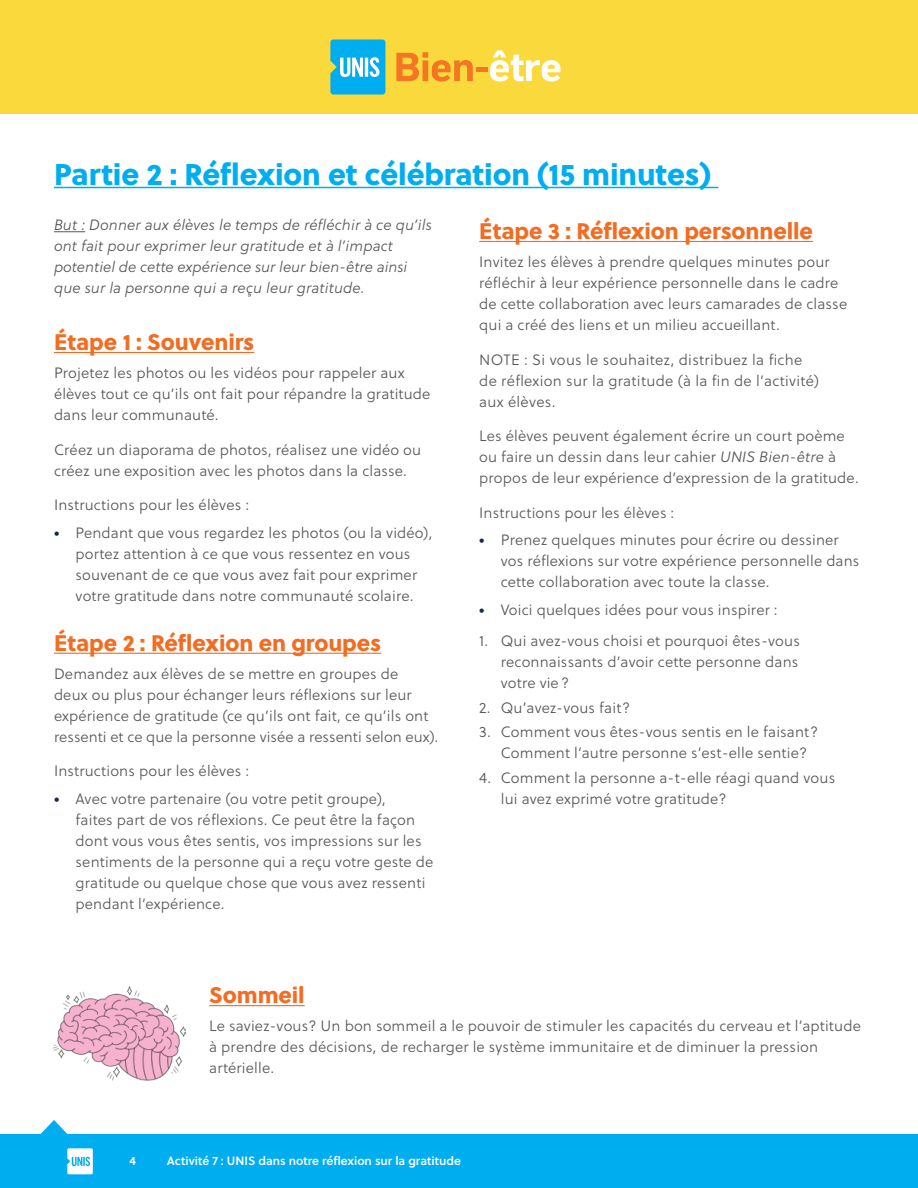
<style>
.page{position:relative;width:918px;height:1188px;background:#fff}
.page>*{position:absolute;margin:0;border:0;box-sizing:border-box;transform-origin:0 0}
.t1{font:30px "Soleil Xb";letter-spacing:-.005em;color:#00aeef}
.t2{font:22.5px "Soleil Xb";letter-spacing:-.005em;color:#f36c21}
.t3{font:15px/21px "Soleil Lt";letter-spacing:.01em;color:#58595b}
.t4{font:italic 15px/21px "Soleil Lt";letter-spacing:.01em;color:#58595b}
.t5{font:12px "Soleil Sb";color:#fff}
.s1{font-family:"Soleil";font-weight:700;color:#17294f}
.s2{font-style:italic}
</style>
<div class="page">
<div style="left:0;top:1134px;width:918px;height:54px;background:#00aeef"></div>
<div style="left:0;top:0;width:918px;height:114px;background:#fad93d"></div>
<svg style="left:40px;top:1120px;width:28px;height:14px"></svg>
<svg style="left:67px;top:1148px;width:26px;height:26px"></svg>
<svg style="left:330px;top:39px;width:55px;height:56px"></svg>
<svg style="left:396px;top:52px;width:77px;height:30px"></svg>
<div style="left:476px;top:67px;width:12px;height:5px;background:#f47523"></div>
<svg style="left:490px;top:50px;width:70px;height:32px"></svg>
<hr style="left:54px;top:187px;width:664px;height:1px;background:#00aeef">
<hr style="left:54px;top:231px;width:31px;height:1px;background:#58595b">
<hr style="left:54px;top:352px;width:200px;height:1px;background:#f36c21">
<hr style="left:54px;top:653px;width:327px;height:1px;background:#f36c21">
<hr style="left:479px;top:241px;width:334px;height:1px;background:#f36c21">
<img style="left:54px;top:987px;width:131px;height:94px">
<hr style="left:209px;top:1005px;width:96px;height:1px;background:#f36c21">
<h1 class="t1" style="left:54px;top:150px;width:659px">Partie 2 : Réflexion et célébration (15 minutes)</h1>
<p class="t4" style="left:54px;top:214px;width:379px">But : Donner aux élèves le temps de réfléchir à ce qu’ils ont fait pour exprimer leur gratitude et à l’impact potentiel de cette expérience sur leur bien-être ainsi que sur la personne qui a reçu leur gratitude.</p>
<h2 class="t2" style="left:54px;top:324px;width:202px">Étape 1 : Souvenirs</h2>
<p class="t3" style="left:54px;top:362px;width:378px">Projetez les photos ou les vidéos pour rappeler aux élèves tout ce qu’ils ont fait pour répandre la gratitude dans leur communauté.</p>
<p class="t3" style="left:54px;top:439px;width:369px">Créez un diaporama de photos, réalisez une vidéo ou créez une exposition avec les photos dans la classe.</p>
<p class="t3" style="left:54px;top:494px;width:197px">Instructions pour les élèves :</p>
<p class="t3" style="left:54px;top:522px;width:380px;text-align:center"><span class="s1">•</span> Pendant que vous regardez les photos (ou la vidéo), portez attention à ce que vous ressentez en vous souvenant de ce que vous avez fait pour exprimer votre gratitude dans notre communauté scolaire.</p>
<h2 class="t2" style="left:54px;top:625px;width:329px">Étape 2 : Réflexion en groupes</h2>
<p class="t3" style="left:54px;top:663px;width:386px">Demandez aux élèves de se mettre en groupes de<br>deux ou plus pour échanger leurs réflexions sur leur expérience de gratitude (ce qu’ils ont fait, ce qu’ils ont ressenti et ce que la personne visée a ressenti selon eux).</p>
<p class="t3" style="left:54px;top:760px;width:197px">Instructions pour les élèves :</p>
<p class="t3" style="left:76px;top:788px;width:359px;text-indent:-22px"><span class="s1">•</span> Avec votre partenaire (ou votre petit groupe),<br>faites part de vos réflexions. Ce peut être la façon dont vous vous êtes sentis, vos impressions sur les sentiments de la personne qui a reçu votre geste de gratitude ou quelque chose que vous avez ressenti pendant l’expérience.</p>
<h2 class="t2" style="left:479px;top:213px;width:335px">Étape 3 : Réflexion personnelle</h2>
<p class="t3" style="left:479px;top:251px;width:369px">Invitez les élèves à prendre quelques minutes pour réfléchir à leur expérience personnelle dans le cadre de cette collaboration avec leurs camarades de classe qui a créé des liens et un milieu accueillant.</p>
<p class="t3" style="left:479px;top:349px;width:341px">NOTE : Si vous le souhaitez, distribuez la fiche de réflexion sur la gratitude (à la fin de l’activité) aux élèves.</p>
<p class="t3" style="left:479px;top:425px;width:381px">Les élèves peuvent également écrire un court poème ou faire un dessin dans leur cahier <span class="s2">UNIS Bien-être</span> à propos de leur expérience d’expression de la gratitude.</p>
<p class="t3" style="left:479px;top:502px;width:197px">Instructions pour les élèves :</p>
<p class="t3" style="left:501px;top:529px;width:360px;text-indent:-22px"><span class="s1">•</span> Prenez quelques minutes pour écrire ou dessiner vos réflexions sur votre expérience personnelle dans cette collaboration avec toute la classe.</p>
<p class="t3" style="left:479px;top:599px;width:300px"><span class="s1">•</span> Voici quelques idées pour vous inspirer :</p>
<p class="t3" style="left:501px;top:630px;width:301px;text-align:justify;text-indent:-22px">1. Qui avez-vous choisi et pourquoi êtes-vous reconnaissants d’avoir cette personne dans votre vie ?</p>
<p class="t3" style="left:479px;top:697px;width:152px">2. Qu’avez-vous fait?</p>
<p class="t3" style="left:501px;top:721px;width:319px;text-indent:-22px">3. Comment vous êtes-vous sentis en le faisant?<br>Comment l’autre personne s’est-elle sentie?</p>
<p class="t3" style="left:501px;top:767px;width:336px;text-indent:-22px">4. Comment la personne a-t-elle réagi quand vous lui avez exprimé votre gratitude?</p>
<h2 class="t2" style="left:209px;top:978px;width:97px">Sommeil</h2>
<p class="t3" style="left:209px;top:1015px;width:653px">Le saviez-vous? Un bon sommeil a le pouvoir de stimuler les capacités du cerveau et l’aptitude à prendre des décisions, de recharger le système immunitaire et de diminuer la pression artérielle.</p>
<p class="t5" style="left:129px;top:1152px;width:8px">4</p>
<p class="t5" style="left:167px;top:1152px;width:296px">Activité 7 : UNIS dans notre réflexion sur la gratitude</p>
</div>
